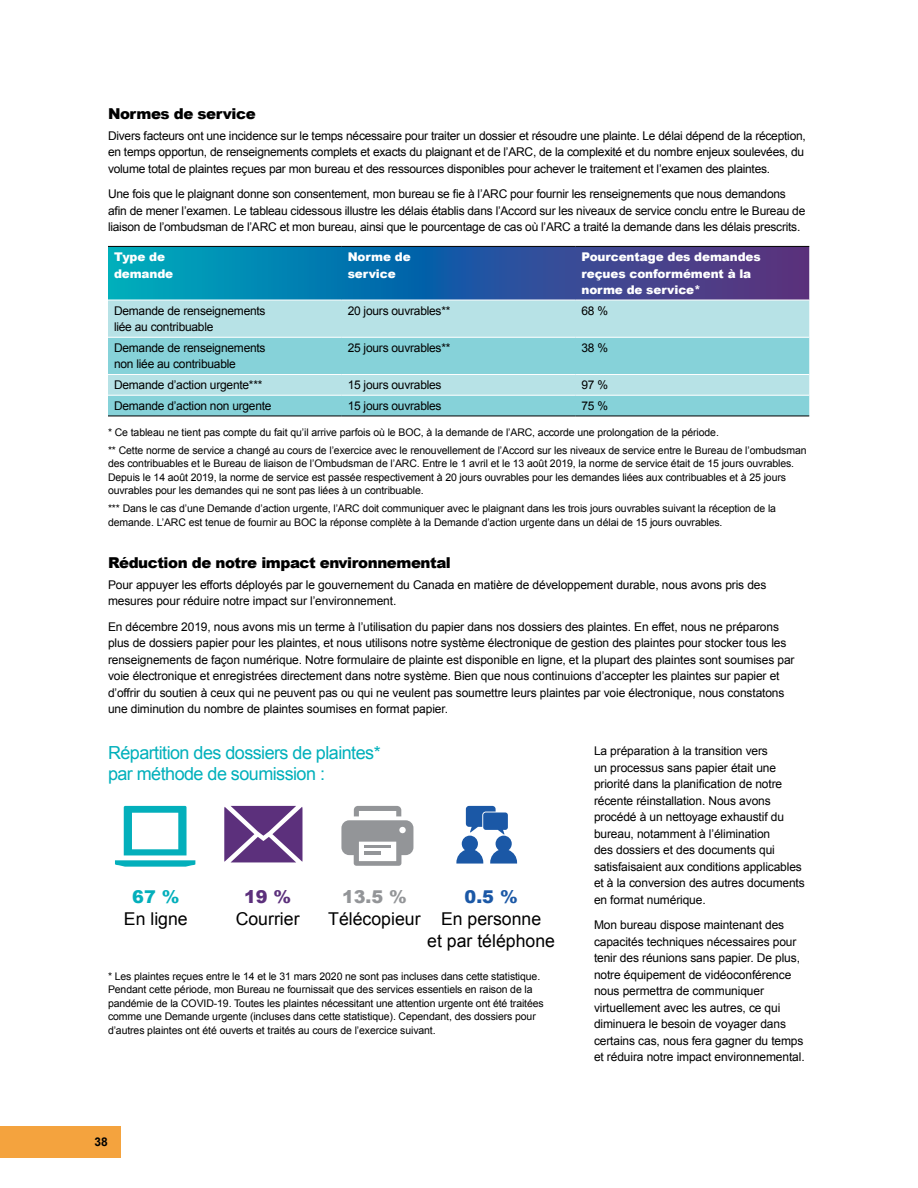
<style>
.page{position:relative;width:918px;height:1188px;background:#fff}
.page>*{position:absolute;margin:0;border:0;box-sizing:border-box;transform-origin:0 0}
.Heading_2{font:18px/21px "Arial";letter-spacing:-.03em;color:#00b0bb}
.t1{font:17.7px/22px "Arial";color:#010101;text-align:center}
.Heading_4{font:900 15px "Arial";letter-spacing:-.03em;color:#000}
.Body{font:12px/16.5px "Arial";letter-spacing:-.01em;color:#000}
.Body_3_column{font:12px/16.5px "Arial";letter-spacing:-.01em;color:#000}
.Table_Text{font:12px/16.5px "Arial";letter-spacing:-.02em;color:#000}
.Table_Head{font:900 12px/16.5px "Arial";letter-spacing:-.01em;color:#fff}
.t2{font:700 12px "Arial";color:#000}
.Notes{font:10.5px/13.5px "Arial";letter-spacing:-.01em;color:#000}
.s1{font-weight:900;color:#03afbb}
.s2{font-weight:900;color:#939598}
.s3{font-weight:900;color:#1b58a6}
.s4{font-weight:900;color:#5c307c}
</style>
<div class="page">
<svg style="left:108px;top:247px;width:701px;height:53px;background:#2265a1"></svg>
<div style="left:108px;top:301px;width:701px;height:36px;background:#b7e2e6"></div>
<svg style="left:108px;top:338px;width:701px;height:78px;background:#92d4da"></svg>
<hr style="left:108px;top:246px;width:234px;height:1px;background:#000">
<hr style="left:342px;top:246px;width:233px;height:1px;background:#000">
<hr style="left:575px;top:246px;width:234px;height:1px;background:#000">
<hr style="left:108px;top:374px;width:234px;height:1px;background:#fff">
<hr style="left:342px;top:374px;width:233px;height:1px;background:#fff">
<hr style="left:575px;top:374px;width:234px;height:1px;background:#fff">
<hr style="left:108px;top:395px;width:234px;height:1px;background:#fff">
<hr style="left:342px;top:395px;width:233px;height:1px;background:#fff">
<hr style="left:575px;top:395px;width:234px;height:1px;background:#fff">
<hr style="left:108px;top:416px;width:234px;height:1px;background:#000">
<hr style="left:342px;top:416px;width:233px;height:1px;background:#000">
<hr style="left:575px;top:416px;width:234px;height:1px;background:#000">
<svg style="left:115px;top:806px;width:81px;height:61px"></svg>
<svg style="left:224px;top:806px;width:78px;height:56px;background:#795593"></svg>
<svg style="left:341px;top:806px;width:72px;height:60px"></svg>
<hr style="left:364px;top:846px;width:27px;height:2px;background:#939598">
<hr style="left:364px;top:851px;width:17px;height:3px;background:#939598">
<svg style="left:456px;top:806px;width:61px;height:58px"></svg>
<div style="left:0;top:1126px;width:121px;height:32px;background:#f4a33e"></div>
<h4 class="Heading_4" style="left:108px;top:102px;width:149px">Normes de service</h4>
<p class="Body" style="left:108px;top:127px;width:699px">Divers facteurs ont une incidence sur le temps nécessaire pour traiter un dossier et résoudre une plainte. Le délai dépend de la réception, en temps opportun, de renseignements complets et exacts du plaignant et de l’ARC, de la complexité et du nombre enjeux soulevées, du volume total de plaintes reçues par mon bureau et des ressources disponibles pour achever le traitement et l’examen des plaintes.</p>
<p class="Body" style="left:108px;top:186px;width:699px">Une fois que le plaignant donne son consentement, mon bureau se fie à l’ARC pour fournir les renseignements que nous demandons afin de mener l’examen. Le tableau cidessous illustre les délais établis dans l’Accord sur les niveaux de service conclu entre le Bureau de liaison de l’ombudsman de l’ARC et mon bureau, ainsi que le pourcentage de cas où l’ARC a traité la demande dans les délais prescrits.</p>
<p class="Table_Head" style="left:114px;top:248px;width:61px">Type de demande</p>
<p class="Table_Head" style="left:348px;top:248px;width:65px">Norme de service</p>
<p class="Table_Head" style="left:581px;top:248px;width:181px">Pourcentage des demandes reçues conformément à la norme de service*</p>
<p class="Table_Text" style="left:114px;top:302px;width:153px">Demande de renseignements liée au contribuable</p>
<p class="Table_Text" style="left:348px;top:302px;width:104px">20 jours ouvrables**</p>
<p class="Table_Text" style="left:581px;top:302px;width:28px">68 %</p>
<p class="Table_Text" style="left:114px;top:340px;width:153px">Demande de renseignements non liée au contribuable</p>
<p class="Table_Text" style="left:348px;top:340px;width:104px">25 jours ouvrables**</p>
<p class="Table_Text" style="left:581px;top:340px;width:28px">38 %</p>
<p class="Table_Text" style="left:114px;top:377px;width:150px">Demande d’action urgente***</p>
<p class="Table_Text" style="left:348px;top:377px;width:95px">15 jours ouvrables</p>
<p class="Table_Text" style="left:581px;top:377px;width:28px">97 %</p>
<p class="Table_Text" style="left:114px;top:398px;width:159px">Demande d’action non urgente</p>
<p class="Table_Text" style="left:348px;top:398px;width:95px">15 jours ouvrables</p>
<p class="Table_Text" style="left:581px;top:398px;width:28px">75 %</p>
<p class="Notes" style="left:108px;top:425px;width:612px">* Ce tableau ne tient pas compte du fait qu’il arrive parfois où le BOC, à la demande de l’ARC, accorde une prolongation de la période.</p>
<p class="Notes" style="left:108px;top:443px;width:700px">** Cette norme de service a changé au cours de l’exercice avec le renouvellement de l’Accord sur les niveaux de service entre le Bureau de l’ombudsman des contribuables et le Bureau de liaison de l’Ombudsman de l’ARC. Entre le 1 avril et le 13 août 2019, la norme de service était de 15 jours ouvrables.<br>Depuis le 14 août 2019, la norme de service est passée respectivement à 20 jours ouvrables pour les demandes liées aux contribuables et à 25 jours ouvrables pour les demandes qui ne sont pas liées à un contribuable.</p>
<p class="Notes" style="left:108px;top:502px;width:670px">*** Dans le cas d’une Demande d’action urgente, l’ARC doit communiquer avec le plaignant dans les trois jours ouvrables suivant la réception de la demande. L’ARC est tenue de fournir au BOC la réponse complète à la Demande d’action urgente dans un délai de 15 jours ouvrables.</p>
<h4 class="Heading_4" style="left:108px;top:551px;width:344px">Réduction de notre impact environnemental</h4>
<p class="Body" style="left:108px;top:576px;width:660px">Pour appuyer les efforts déployés par le gouvernement du Canada en matière de développement durable, nous avons pris des mesures pour réduire notre impact sur l’environnement.</p>
<p class="Body" style="left:108px;top:618px;width:688px">En décembre 2019, nous avons mis un terme à l’utilisation du papier dans nos dossiers des plaintes. En effet, nous ne préparons plus de dossiers papier pour les plaintes, et nous utilisons notre système électronique de gestion des plaintes pour stocker tous les renseignements de façon numérique. Notre formulaire de plainte est disponible en ligne, et la plupart des plaintes sont soumises par voie électronique et enregistrées directement dans notre système. Bien que nous continuions d’accepter les plaintes sur papier et d’offrir du soutien à ceux qui ne peuvent pas ou qui ne veulent pas soumettre leurs plaintes par voie électronique, nous constatons une diminution du nombre de plaintes soumises en format papier.</p>
<p class="Body_3_column" style="left:594px;top:743px;width:212px">La préparation à la transition vers<br>un processus sans papier était une priorité dans la planification de notre récente réinstallation. Nous avons procédé à un nettoyage exhaustif du bureau, notamment à l’élimination<br>des dossiers et des documents qui satisfaisaient aux conditions applicables et à la conversion des autres documents en format numérique.</p>
<p class="Body_3_column" style="left:594px;top:917px;width:212px">Mon bureau dispose maintenant des capacités techniques nécessaires pour tenir des réunions sans papier. De plus, notre équipement de vidéoconférence nous permettra de communiquer virtuellement avec les autres, ce qui diminuera le besoin de voyager dans certains cas, nous fera gagner du temps et réduira notre impact environnemental.</p>
<h2 class="Heading_2" style="left:108px;top:743px;width:274px">Répartition des dossiers de plaintes* par méthode de soumission :</h2>
<p class="t1" style="left:124px;top:886px;width:65px"><span class="s1">67 %<br></span>En ligne</p>
<p class="t1" style="left:328px;top:886px;width:94px"><span class="s2">13.5 %<br></span>Télécopieur</p>
<p class="t1" style="left:427px;top:886px;width:129px"><span class="s3">0.5 %<br></span>En personne<br>et par téléphone</p>
<p class="t1" style="left:236px;top:886px;width:65px"><span class="s4">19 %<br></span>Courrier</p>
<p class="Notes" style="left:108px;top:969px;width:437px">* Les plaintes reçues entre le 14 et le 31 mars 2020 ne sont pas incluses dans cette statistique.<br>Pendant cette période, mon Bureau ne fournissait que des services essentiels en raison de la pandémie de la COVID-19. Toutes les plaintes nécessitant une attention urgente ont été traitées comme une Demande urgente (incluses dans cette statistique). Cependant, des dossiers pour d’autres plaintes ont été ouverts et traités au cours de l’exercice suivant.</p>
<p class="t2" style="left:95px;top:1134px;width:15px">38</p>
</div>
